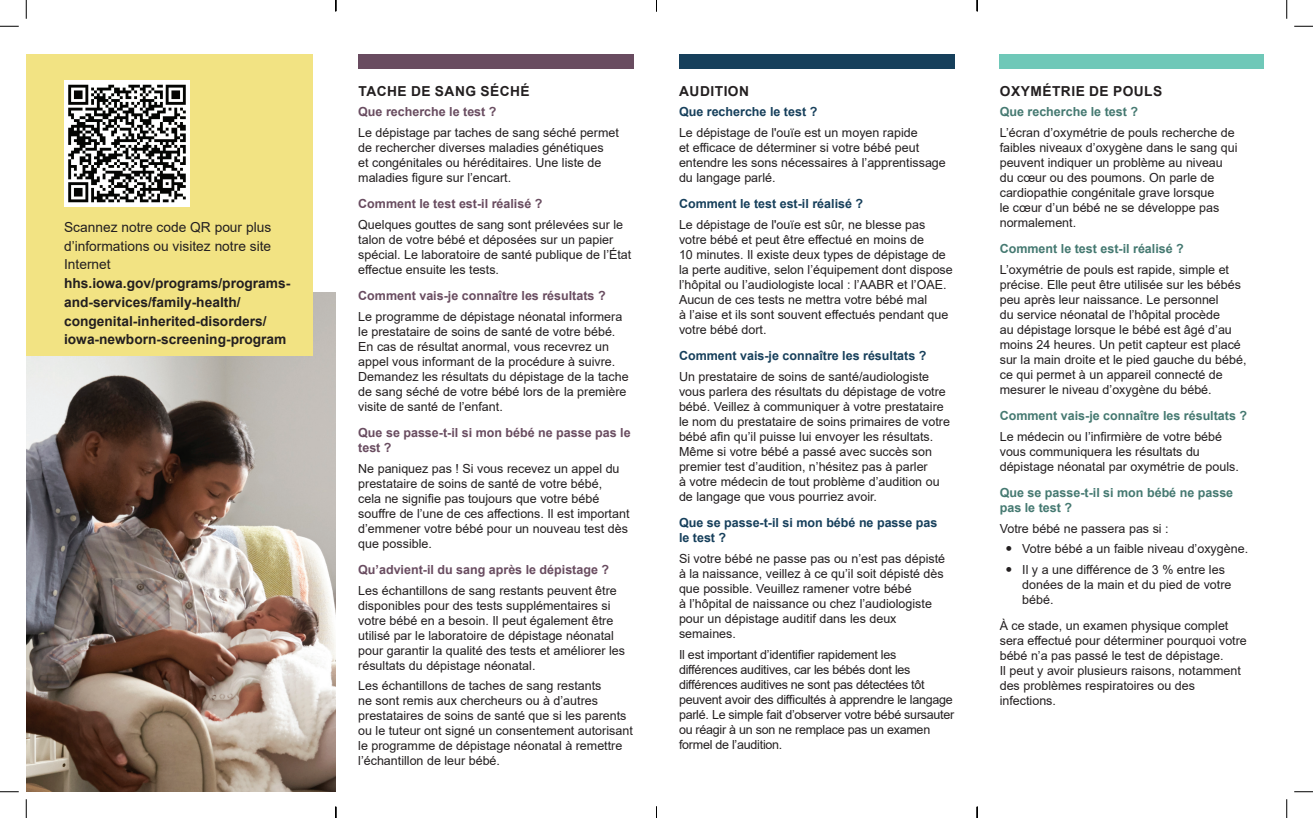
<style>
.page{position:relative;width:1313px;height:818px;background:#fff}
.page>*{position:absolute;margin:0;border:0;box-sizing:border-box;transform-origin:0 0}
.HH1{font:700 13.75px/18.8px "Arial";color:#231f20}
.t1{font:13.75px/18.8px "Arial";color:#231f20;text-align:justify}
.HH1-2{font:700 13.75px "Arial";letter-spacing:.035em;color:#231f20}
.Text{font:12.5px/15px "Arial";color:#231f20}
.Text-2{font:12.5px/15px "Arial";letter-spacing:-.02em;color:#231f20}
.HH_2{font:700 12.5px/15px "Arial";color:#694c60}
.HH_2-2{font:700 12.5px/15px "Arial";color:#163f5b}
.HH_2-3{font:700 12.5px/15px "Arial";color:#457971}
</style>
<div class="page">
<img style="left:26px;top:293px;width:310px;height:498px">
<div style="left:26px;top:54px;width:287px;height:302px;background:#f2e383"></div>
<div style="left:358px;top:54px;width:276px;height:15px;background:#694c60"></div>
<div style="left:679px;top:54px;width:275px;height:15px;background:#163f5b"></div>
<div style="left:999px;top:54px;width:265px;height:15px;background:#6fc8b8"></div>
<img style="left:64px;top:81px;width:126px;height:125px">
<svg style="left:0;top:25px;width:19px;height:2px"></svg>
<svg style="left:1294px;top:25px;width:18px;height:2px"></svg>
<svg style="left:0;top:791px;width:19px;height:1px"></svg>
<svg style="left:1294px;top:791px;width:18px;height:1px"></svg>
<svg style="left:25px;top:0;width:2px;height:19px"></svg>
<svg style="left:25px;top:799px;width:2px;height:19px"></svg>
<svg style="left:1286px;top:0;width:1px;height:19px"></svg>
<svg style="left:1286px;top:799px;width:1px;height:19px"></svg>
<svg style="left:335px;top:806px;width:1px;height:12px"></svg>
<svg style="left:656px;top:806px;width:1px;height:12px"></svg>
<svg style="left:976px;top:0;width:2px;height:11px"></svg>
<svg style="left:976px;top:806px;width:2px;height:12px"></svg>
<p class="t1" style="left:64px;top:217px;width:209px">Scannez notre code QR pour plus d’informations ou visitez notre site Internet</p>
<p class="HH1" style="left:64px;top:274px;width:228px">hhs.iowa.gov/programs/programs&shy;and-services/family-health/ congenital-inherited-disorders/ iowa-newborn-screening-program</p>
<p class="HH1-2" style="left:358px;top:81px;width:173px">TACHE DE SANG SÉCHÉ</p>
<p class="HH_2" style="left:358px;top:104px;width:140px">Que recherche le test ?</p>
<p class="Text" style="left:358px;top:125px;width:262px">Le dépistage par taches de sang séché permet de rechercher diverses maladies génétiques<br>et congénitales ou héréditaires. Une liste de maladies figure sur l’encart.</p>
<p class="HH_2" style="left:358px;top:196px;width:186px">Comment le test est-il réalisé ?</p>
<p class="Text" style="left:358px;top:217px;width:275px">Quelques gouttes de sang sont prélevées sur le talon de votre bébé et déposées sur un papier spécial. Le laboratoire de santé publique de l’État effectue ensuite les tests.</p>
<p class="HH_2" style="left:358px;top:288px;width:249px">Comment vais-je connaître les résultats ?</p>
<p class="Text" style="left:358px;top:309px;width:272px">Le programme de dépistage néonatal informera le prestataire de soins de santé de votre bébé.<br>En cas de résultat anormal, vous recevrez un appel vous informant de la procédure à suivre.<br>Demandez les résultats du dépistage de la tache de sang séché de votre bébé lors de la première visite de santé de l’enfant.</p>
<p class="HH_2" style="left:358px;top:425px;width:274px">Que se passe-t-il si mon bébé ne passe pas le test ?</p>
<p class="Text" style="left:358px;top:461px;width:273px">Ne paniquez pas ! Si vous recevez un appel du prestataire de soins de santé de votre bébé,<br>cela ne signifie pas toujours que votre bébé souffre de l’une de ces affections. Il est important d’emmener votre bébé pour un nouveau test dès que possible.</p>
<p class="HH_2" style="left:358px;top:562px;width:252px">Qu’advient-il du sang après le dépistage ?</p>
<p class="Text" style="left:358px;top:582px;width:268px">Les échantillons de sang restants peuvent être disponibles pour des tests supplémentaires si votre bébé en a besoin. Il peut également être utilisé par le laboratoire de dépistage néonatal pour garantir la qualité des tests et améliorer les résultats du dépistage néonatal.</p>
<p class="Text" style="left:358px;top:678px;width:276px">Les échantillons de taches de sang restants<br>ne sont remis aux chercheurs ou à d’autres prestataires de soins de santé que si les parents ou le tuteur ont signé un consentement autorisant le programme de dépistage néonatal à remettre l’échantillon de leur bébé.</p>
<p class="HH1-2" style="left:679px;top:81px;width:71px">AUDITION</p>
<p class="HH_2-2" style="left:679px;top:104px;width:140px">Que recherche le test ?</p>
<p class="Text" style="left:679px;top:125px;width:268px">Le dépistage de l'ouïe est un moyen rapide<br>et efficace de déterminer si votre bébé peut entendre les sons nécessaires à l’apprentissage du langage parlé.</p>
<p class="HH_2-2" style="left:679px;top:196px;width:186px">Comment le test est-il réalisé ?</p>
<p class="Text" style="left:679px;top:217px;width:275px">Le dépistage de l'ouïe est sûr, ne blesse pas votre bébé et peut être effectué en moins de<br>10 minutes. Il existe deux types de dépistage de la perte auditive, selon l’équipement dont dispose l’hôpital ou l’audiologiste local : l’AABR et l’OAE.<br>Aucun de ces tests ne mettra votre bébé mal<br>à l’aise et ils sont souvent effectués pendant que votre bébé dort.</p>
<p class="HH_2-2" style="left:679px;top:348px;width:249px">Comment vais-je connaître les résultats ?</p>
<p class="Text" style="left:679px;top:369px;width:272px">Un prestataire de soins de santé/audiologiste vous parlera des résultats du dépistage de votre bébé. Veillez à communiquer à votre prestataire le nom du prestataire de soins primaires de votre bébé afin qu’il puisse lui envoyer les résultats.<br>Même si votre bébé a passé avec succès son premier test d’audition, n’hésitez pas à parler<br>à votre médecin de tout problème d’audition ou de langage que vous pourriez avoir.</p>
<p class="HH_2-2" style="left:679px;top:515px;width:260px">Que se passe-t-il si mon bébé ne passe pas le test ?</p>
<p class="Text" style="left:679px;top:551px;width:268px">Si votre bébé ne passe pas ou n’est pas dépisté à la naissance, veillez à ce qu’il soit dépisté dès que possible. Veuillez ramener votre bébé<br>à l’hôpital de naissance ou chez l’audiologiste pour un dépistage auditif dans les deux semaines.</p>
<p class="Text-2" style="left:679px;top:646px;width:277px">Il est important d’identifier rapidement les différences auditives, car les bébés dont les différences auditives ne sont pas détectées tôt peuvent avoir des difficultés à apprendre le langage parlé. Le simple fait d’observer votre bébé sursauter ou réagir à un son ne remplace pas un examen formel de l’audition.</p>
<p class="HH1-2" style="left:1000px;top:81px;width:164px">OXYMÉTRIE DE POULS</p>
<p class="HH_2-3" style="left:999px;top:104px;width:140px">Que recherche le test ?</p>
<p class="Text" style="left:999px;top:125px;width:239px">L’écran d’oxymétrie de pouls recherche de faibles niveaux d’oxygène dans le sang qui peuvent indiquer un problème au niveau du cœur ou des poumons. On parle de cardiopathie congénitale grave lorsque<br>le cœur d’un bébé ne se développe pas normalement.</p>
<p class="HH_2-3" style="left:999px;top:241px;width:186px">Comment le test est-il réalisé ?</p>
<p class="Text" style="left:999px;top:262px;width:248px">L’oxymétrie de pouls est rapide, simple et précise. Elle peut être utilisée sur les bébés peu après leur naissance. Le personnel<br>du service néonatal de l’hôpital procède<br>au dépistage lorsque le bébé est âgé d’au moins 24 heures. Un petit capteur est placé sur la main droite et le pied gauche du bébé, ce qui permet à un appareil connecté de mesurer le niveau d’oxygène du bébé.</p>
<p class="HH_2-3" style="left:999px;top:408px;width:249px">Comment vais-je connaître les résultats ?</p>
<p class="Text" style="left:999px;top:429px;width:241px">Le médecin ou l’infirmière de votre bébé vous communiquera les résultats du dépistage néonatal par oxymétrie de pouls.</p>
<p class="HH_2-3" style="left:999px;top:485px;width:235px">Que se passe-t-il si mon bébé ne passe pas le test ?</p>
<p class="Text" style="left:999px;top:521px;width:170px">Votre bébé ne passera pas si :</p>
<p class="Text" style="left:1022px;top:541px;width:227px">Votre bébé a un faible niveau d’oxygène.</p>
<p class="Text" style="left:1022px;top:562px;width:211px">Il y a une différence de 3 % entre les donées de la main et du pied de votre bébé.</p>
<p class="Text" style="left:999px;top:618px;width:249px">À ce stade, un examen physique complet sera effectué pour déterminer pourquoi votre bébé n’a pas passé le test de dépistage.<br>Il peut y avoir plusieurs raisons, notamment des problèmes respiratoires ou des infections.</p>
</div>
